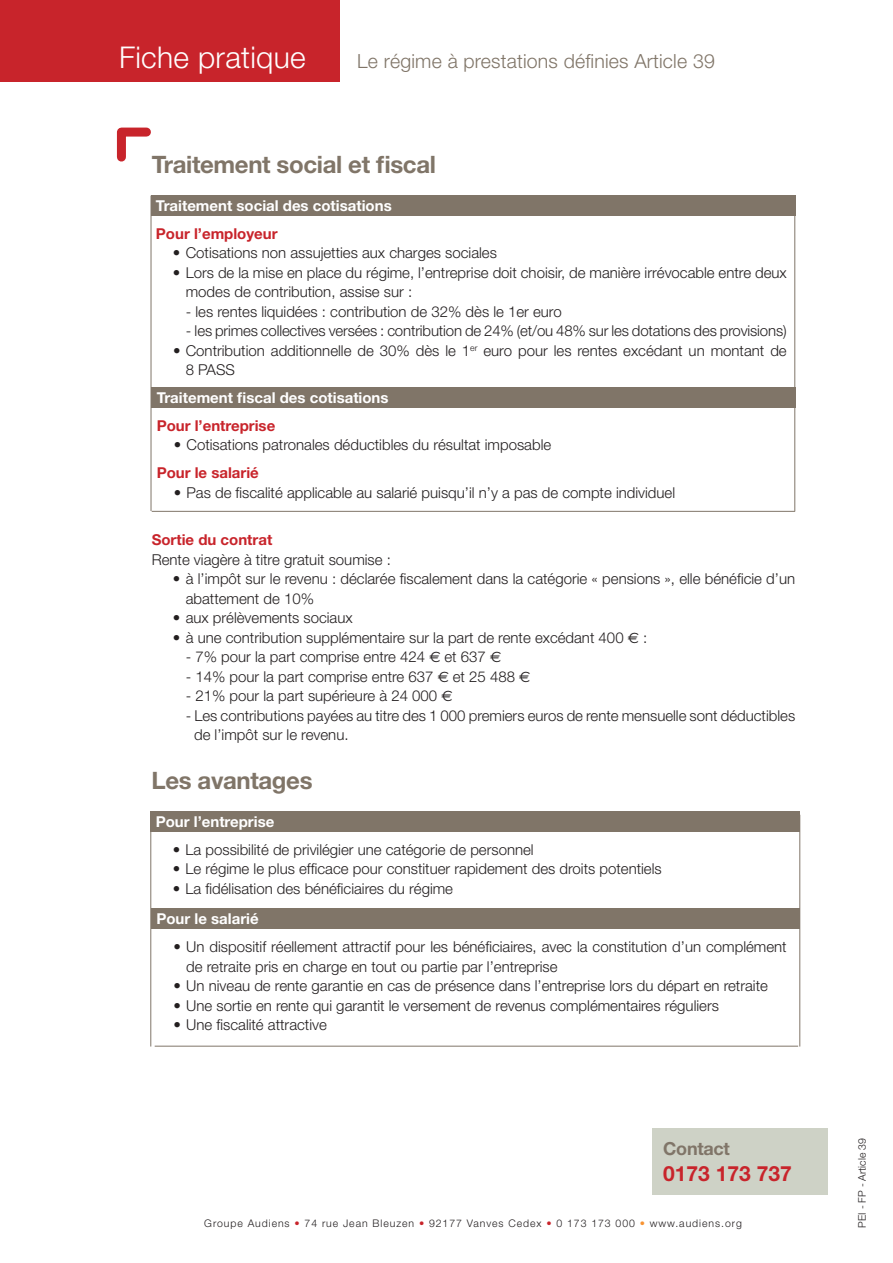
<style>
.page{position:relative;width:893px;height:1263px;background:#fff}
.page>*{position:absolute;margin:0;border:0;box-sizing:border-box;transform-origin:0 0}
.t1{font:300 30px "Helvetica Neue";letter-spacing:.01em;color:#fff}
.t2{font:700 24px "Helvetica Neue";letter-spacing:-.015em;color:#807568}
.t3{font:700 21px "Helvetica Neue";color:#c8242b}
.t4{font:300 19.5px "Helvetica Neue";letter-spacing:.01em;color:#807568}
.t5{font:700 18px "Helvetica Neue";letter-spacing:-.015em;color:#807568}
.t6{font:300 15px/19.5px "Helvetica Neue";color:#231f20}
.t7{font:700 15px "Helvetica Neue";color:#fff}
.t8{font:700 15px "Helvetica Neue";color:#c8242b}
.t9{font:300 10.5px "Helvetica Neue";letter-spacing:.09em;color:#231f20}
.t10{font:300 10.5px "Helvetica Neue";color:#231f20}
.s1{font-family:"Euro Sans";font-weight:400}
.s2{color:#c8242b}
.s3{color:#f79332}
</style>
<div class="page">
<div style="left:0;top:0;width:339px;height:82px;background:#c8242b"></div>
<div style="left:151px;top:196px;width:644px;height:20px;background:#807568"></div>
<div style="left:152px;top:388px;width:644px;height:20px;background:#807568"></div>
<svg style="left:116px;top:127px;width:35px;height:35px"></svg>
<hr style="left:152px;top:511px;width:643px;height:1px;background:#807568">
<hr style="left:151px;top:196px;width:1px;height:315px;background:#807568">
<hr style="left:794px;top:196px;width:1px;height:315px;background:#807568">
<div style="left:151px;top:812px;width:649px;height:20px;background:#807568"></div>
<div style="left:152px;top:908px;width:648px;height:20px;background:#807568"></div>
<hr style="left:155px;top:1046px;width:643px;height:1px;background:#807568">
<hr style="left:150px;top:812px;width:1px;height:234px;background:#807568">
<hr style="left:799px;top:815px;width:1px;height:231px;background:#807568">
<div style="left:652px;top:1128px;width:175px;height:67px;background:#ced2c6"></div>
<h1 class="t1" style="left:119px;top:39px;width:188px">Fiche pratique</h1>
<h3 class="t4" style="left:357px;top:50px;width:359px">Le régime à prestations définies Article 39</h3>
<h2 class="t2" style="left:152px;top:150px;width:286px">Traitement social et fiscal</h2>
<p class="t7" style="left:156px;top:196px;width:237px">Traitement social des cotisations</p>
<p class="t8" style="left:156px;top:224px;width:123px">Pour l’employeur</p>
<p class="t6" style="left:173px;top:243px;width:325px">• Cotisations non assujetties aux charges sociales</p>
<p class="t6" style="left:186px;top:262px;width:602px;text-indent:-13px">• Lors de la mise en place du régime, l’entreprise doit choisir, de manière irrévocable entre deux modes de contribution, assise sur :</p>
<p class="t6" style="left:186px;top:301px;width:377px">- les rentes liquidées : contribution de 32% dès le 1er euro</p>
<p class="t6" style="left:186px;top:321px;width:602px">- les primes collectives versées : contribution de 24% (et/ou 48% sur les dotations des provisions)</p>
<p class="t6" style="left:186px;top:340px;width:602px;text-indent:-13px">• Contribution additionnelle de 30% dès le 1<sup>er</sup> euro pour les rentes excédant un montant de<br>8 PASS</p>
<p class="t7" style="left:157px;top:388px;width:233px">Traitement fiscal des cotisations</p>
<p class="t8" style="left:157px;top:416px;width:120px">Pour l’entreprise</p>
<p class="t6" style="left:174px;top:435px;width:379px">• Cotisations patronales déductibles du résultat imposable</p>
<p class="t8" style="left:157px;top:463px;width:104px">Pour le salarié</p>
<p class="t6" style="left:174px;top:482px;width:503px">• Pas de fiscalité applicable au salarié puisqu’il n’y a pas de compte individuel</p>
<p class="t8" style="left:152px;top:531px;width:122px">Sortie du contrat</p>
<p class="t6" style="left:152px;top:549px;width:241px">Rente viagère à titre gratuit soumise :</p>
<p class="t6" style="left:186px;top:569px;width:611px;text-indent:-13px">• à l’impôt sur le revenu : déclarée fiscalement dans la catégorie « pensions », elle bénéficie d’un abattement de 10%</p>
<p class="t6" style="left:173px;top:608px;width:181px">• aux prélèvements sociaux</p>
<p class="t6" style="left:173px;top:627px;width:476px">• à une contribution supplémentaire sur la part de rente excédant 400 <span class="s1">E</span> :</p>
<p class="t6" style="left:186px;top:647px;width:317px">- 7% pour la part comprise entre 424 <span class="s1">E</span> et 637 <span class="s1">E</span></p>
<p class="t6" style="left:186px;top:666px;width:346px">- 14% pour la part comprise entre 637 <span class="s1">E</span> et 25 488 <span class="s1">E</span></p>
<p class="t6" style="left:186px;top:686px;width:268px">- 21% pour la part supérieure à 24 000 <span class="s1">E</span></p>
<p class="t6" style="left:194px;top:705px;width:603px;text-indent:-8px">- Les contributions payées au titre des 1 000 premiers euros de rente mensuelle sont déductibles de l’impôt sur le revenu.</p>
<h2 class="t2" style="left:151px;top:766px;width:163px">Les avantages</h2>
<p class="t7" style="left:156px;top:812px;width:120px">Pour l’entreprise</p>
<p class="t6" style="left:173px;top:839px;width:362px">• La possibilité de privilégier une catégorie de personnel</p>
<p class="t6" style="left:173px;top:859px;width:490px">• Le régime le plus efficace pour constituer rapidement des droits potentiels</p>
<p class="t6" style="left:173px;top:878px;width:282px">• La fidélisation des bénéficiaires du régime</p>
<p class="t7" style="left:156px;top:909px;width:104px">Pour le salarié</p>
<p class="t6" style="left:186px;top:937px;width:602px;text-indent:-13px">• Un dispositif réellement attractif pour les bénéficiaires, avec la constitution d’un complément de retraite pris en charge en tout ou partie par l’entreprise</p>
<p class="t6" style="left:174px;top:976px;width:596px">• Un niveau de rente garantie en cas de présence dans l’entreprise lors du départ en retraite</p>
<p class="t6" style="left:174px;top:995px;width:547px">• Une sortie en rente qui garantit le versement de revenus complémentaires réguliers</p>
<p class="t6" style="left:174px;top:1015px;width:155px">• Une fiscalité attractive</p>
<p class="t5" style="left:663px;top:1137px;width:68px">Contact</p>
<h3 class="t3" style="left:663px;top:1160px;width:130px">0173 173 737</h3>
<p class="t9" style="left:204px;top:1217px;width:539px">Groupe Audiens <span class="s2">•</span> 74 rue Jean Bleuzen <span class="s2">•</span> 92177 Vanves Cedex <span class="s2">•</span> 0 173 173 000 <span class="s3">•</span> www.audiens.org</p>
<p class="t10" style="left:856px;top:1227px;width:91px;rotate:-90deg">PEI - FP - Article 39</p>
</div>
